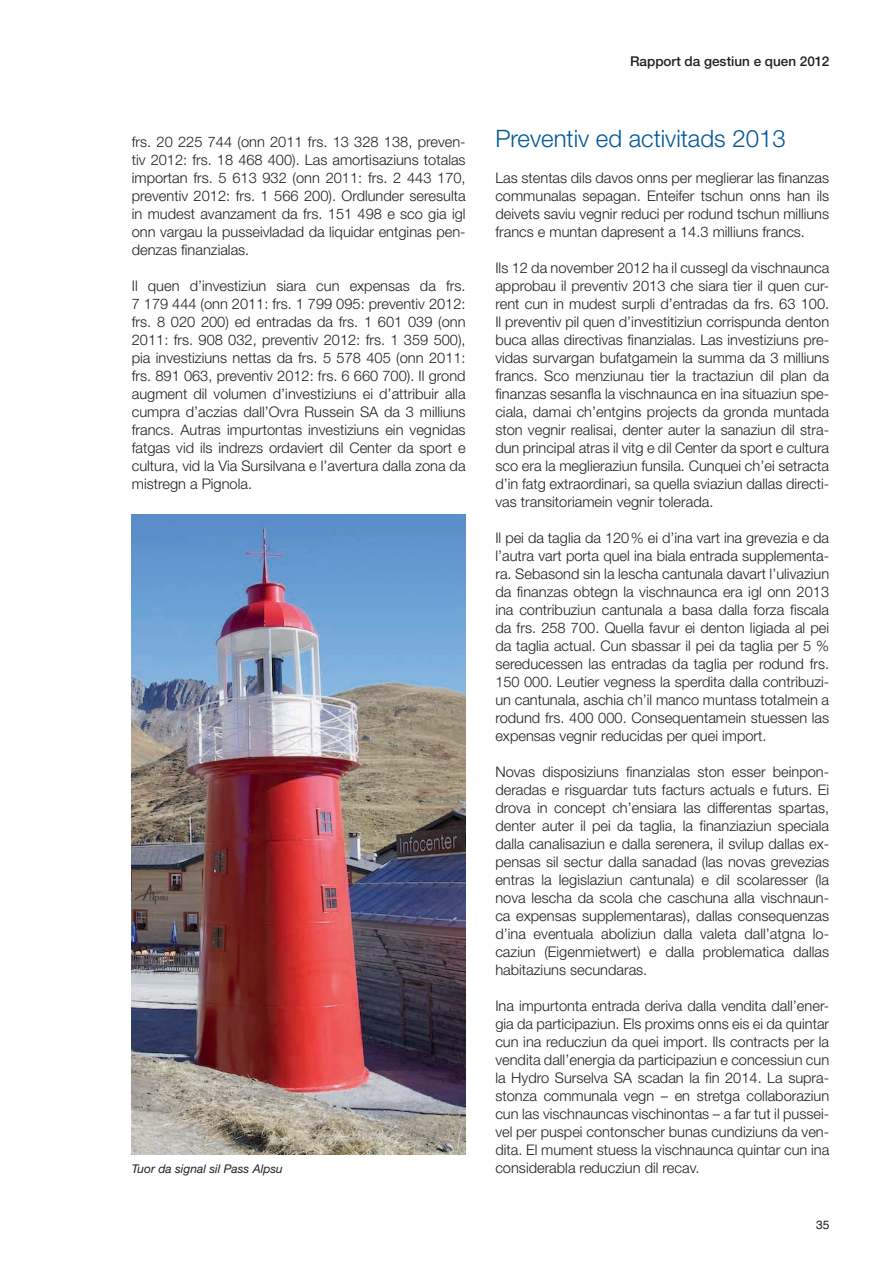
<style>
.page{position:relative;width:893px;height:1263px;background:#fff}
.page>*{position:absolute;margin:0;border:0;box-sizing:border-box;transform-origin:0 0}
.t1{font:300 24px "Helvetica Neue";color:#005899}
.t2{font:300 14.7px/18px "Helvetica Neue";color:#231f20;text-align:justify}
.t3{font:500 13.5px "Helvetica Neue";color:#231f20}
.t4{font:italic 12px "Helvetica Neue";color:#231f20}
.t5{font:12px "Helvetica";color:#231f20}
</style>
<div class="page">
<img style="left:132px;top:515px;width:334px;height:640px">
<p class="t2" style="left:132px;top:132px;width:335px">frs. 20 225 744 (onn 2011 frs. 13 328 138, preven&shy;tiv 2012: frs. 18 468 400). Las amortisaziuns totalas importan frs. 5 613 932 (onn 2011: frs. 2 443 170, preventiv 2012: frs. 1 566 200). Ordlunder seresulta in mudest avanzament da frs. 151 498 e sco gia igl onn vargau la pusseivladad da liquidar entginas pen&shy;denzas finanzialas.</p>
<p class="t2" style="left:132px;top:276px;width:335px">Il quen d’investiziun siara cun expensas da frs.<br>7 179 444 (onn 2011: frs. 1 799 095: preventiv 2012: frs. 8 020 200) ed entradas da frs. 1 601 039 (onn 2011: frs. 908 032, preventiv 2012: frs. 1 359 500), pia investiziuns nettas da frs. 5 578 405 (onn 2011: frs. 891 063, preventiv 2012: frs. 6 660 700). Il grond augment dil volumen d’investiziuns ei d’attribuir alla cumpra d’aczias dall’Ovra Russein SA da 3 milliuns francs. Autras impurtontas investiziuns ein vegnidas fatgas vid ils indrezs ordaviert dil Center da sport e cultura, vid la Via Sursilvana e l’avertura dalla zona da mistregn a Pignola.</p>
<p class="t3" style="left:630px;top:53px;width:201px">Rapport da gestiun e quen 2012</p>
<h1 class="t1" style="left:495px;top:123px;width:292px">Preventiv ed activitads 2013</h1>
<p class="t2" style="left:495px;top:168px;width:335px">Las stentas dils davos onns per meglierar las finanzas communalas sepagan. Enteifer tschun onns han ils deivets saviu vegnir reduci per rodund tschun milliuns francs e muntan dapresent a 14.3 milliuns francs.</p>
<p class="t2" style="left:495px;top:258px;width:335px">Ils 12 da november 2012 ha il cussegl da vischnaunca approbau il preventiv 2013 che siara tier il quen cur&shy;rent cun in mudest surpli d’entradas da frs. 63 100.<br>Il preventiv pil quen d’investitiziun corrispunda denton buca allas directivas finanzialas. Las investiziuns pre&shy;vidas survargan bufatgamein la summa da 3 milliuns francs. Sco menziunau tier la tractaziun dil plan da finanzas sesanfla la vischnaunca en ina situaziun spe&shy;ciala, damai ch’entgins projects da gronda muntada ston vegnir realisai, denter auter la sanaziun dil stra&shy;dun principal atras il vitg e dil Center da sport e cultura sco era la meglieraziun funsila. Cunquei ch’ei setracta d’in fatg extraordinari, sa quella sviaziun dallas directi&shy;vas transitoriamein vegnir tolerada.</p>
<p class="t2" style="left:495px;top:528px;width:335px">Il pei da taglia da 120% ei d’ina vart ina grevezia e da l’autra vart porta quel ina biala entrada supplementa&shy;ra. Sebasond sin la lescha cantunala davart l’ulivaziun da finanzas obtegn la vischnaunca era igl onn 2013 ina contribuziun cantunala a basa dalla forza fiscala da frs. 258 700. Quella favur ei denton ligiada al pei da taglia actual. Cun sbassar il pei da taglia per 5 % sereducessen las entradas da taglia per rodund frs.<br>150 000. Leutier vegness la sperdita dalla contribuzi&shy;un cantunala, aschia ch’il manco muntass totalmein a rodund frs. 400 000. Consequentamein stuessen las expensas vegnir reducidas per quei import.</p>
<p class="t2" style="left:495px;top:762px;width:335px">Novas disposiziuns finanzialas ston esser beinpon&shy;deradas e risguardar tuts facturs actuals e futurs. Ei drova in concept ch’ensiara las differentas spartas, denter auter il pei da taglia, la finanziaziun speciala dalla canalisaziun e dalla serenera, il svilup dallas ex&shy;pensas sil sectur dalla sanadad (las novas grevezias entras la legislaziun cantunala) e dil scolaresser (la nova lescha da scola che caschuna alla vischnaun&shy;ca expensas supplementaras), dallas consequenzas d’ina eventuala aboliziun dalla valeta dall’atgna lo&shy;caziun (Eigenmietwert) e dalla problematica dallas habitaziuns secundaras.</p>
<p class="t2" style="left:495px;top:996px;width:335px">Ina impurtonta entrada deriva dalla vendita dall’ener&shy;gia da participaziun. Els proxims onns eis ei da quintar cun ina reducziun da quei import. Ils contracts per la vendita dall’energia da participaziun e concessiun cun la Hydro Surselva SA scadan la fin 2014. La supra&shy;stonza communala vegn – en stretga collaboraziun cun las vischnauncas vischinontas – a far tut il pussei&shy;vel per puspei contonscher bunas cundiziuns da ven&shy;dita. El mument stuess la vischnaunca quintar cun ina</p>
<p class="t4" style="left:132px;top:1161px;width:153px">Tuor da signal sil Pass Alpsu</p>
<p class="t2" style="left:495px;top:1158px;width:206px">considerabla reducziun dil recav.</p>
<p class="t5" style="left:816px;top:1215px;width:15px">35</p>
</div>
